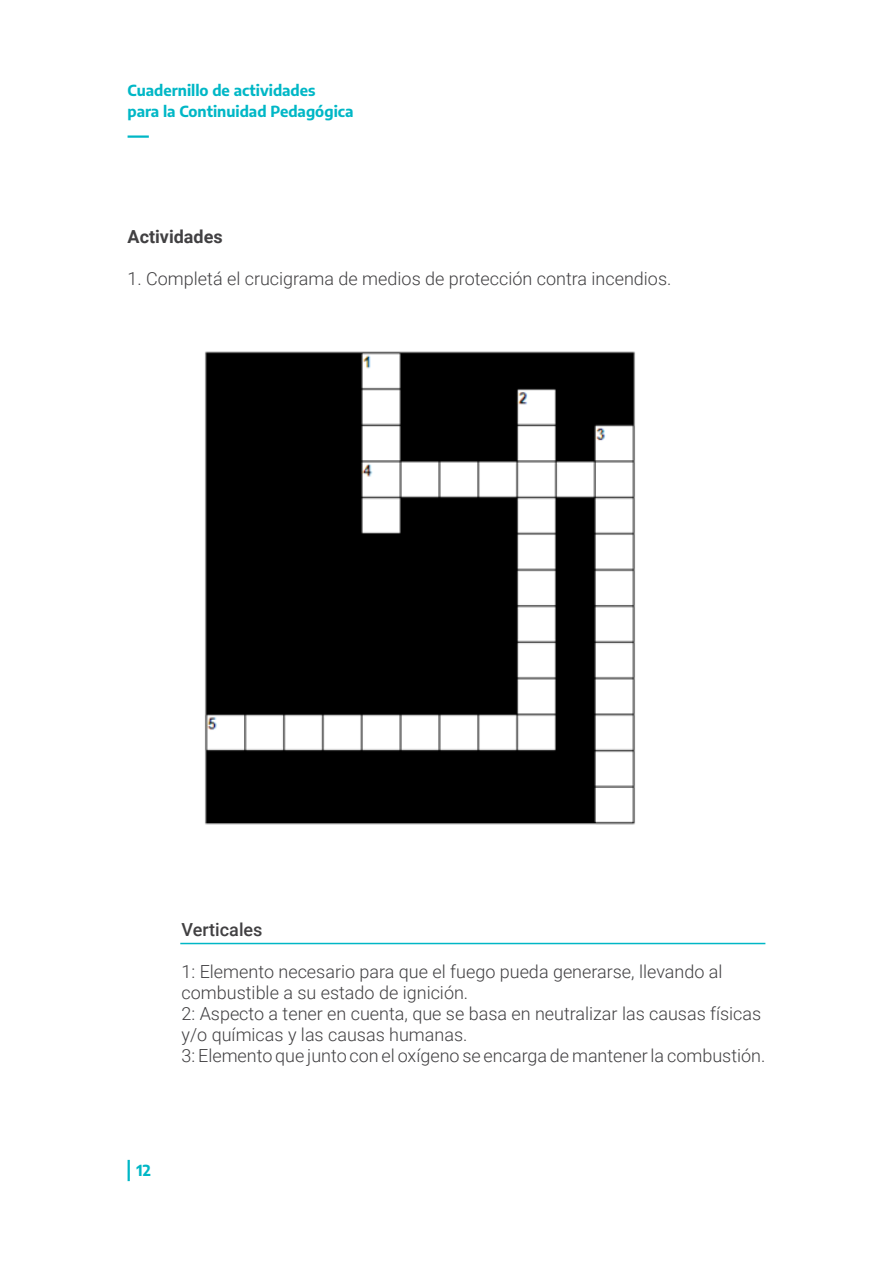
<style>
.page{position:relative;width:893px;height:1263px;background:#fff}
.page>*{position:absolute;margin:0;border:0;box-sizing:border-box;transform-origin:0 0}
.t1{font:300 18px/21px "Roboto";color:#414042}
.t2{font:700 18px "Roboto";color:#414042}
.t3{font:500 18px "Roboto";color:#414042}
.t4{font:700 15px/21px "Encode Sans";color:#00b7c6}
</style>
<div class="page">
<hr style="left:128px;top:135px;width:21px;height:3px;background:#00b7c6">
<hr style="left:128px;top:1160px;width:2px;height:21px;background:#00b7c6">
<img style="left:205px;top:351px;width:430px;height:474px">
<hr style="left:180px;top:943px;width:585px;height:1px;background:#00b7c6">
<p class="t4" style="left:128px;top:79px;width:227px">Cuadernillo de actividades<br>para la Continuidad Pedagógica</p>
<p class="t2" style="left:128px;top:224px;width:97px">Actividades</p>
<p class="t1" style="left:128px;top:267px;width:545px">1. Completá el crucigrama de medios de protección contra incendios.</p>
<p class="t3" style="left:182px;top:917px;width:82px">Verticales</p>
<p class="t1" style="left:182px;top:960px;width:585px">1: Elemento necesario para que el fuego pueda generarse, llevando al combustible a su estado de ignición.<br>2: Aspecto a tener en cuenta, que se basa en neutralizar las causas físicas y/o químicas y las causas humanas.<br>3: Elemento que junto con el oxígeno se encarga de mantener la combustión.</p>
<p class="t4" style="left:136px;top:1159px;width:16px">12</p>
</div>
